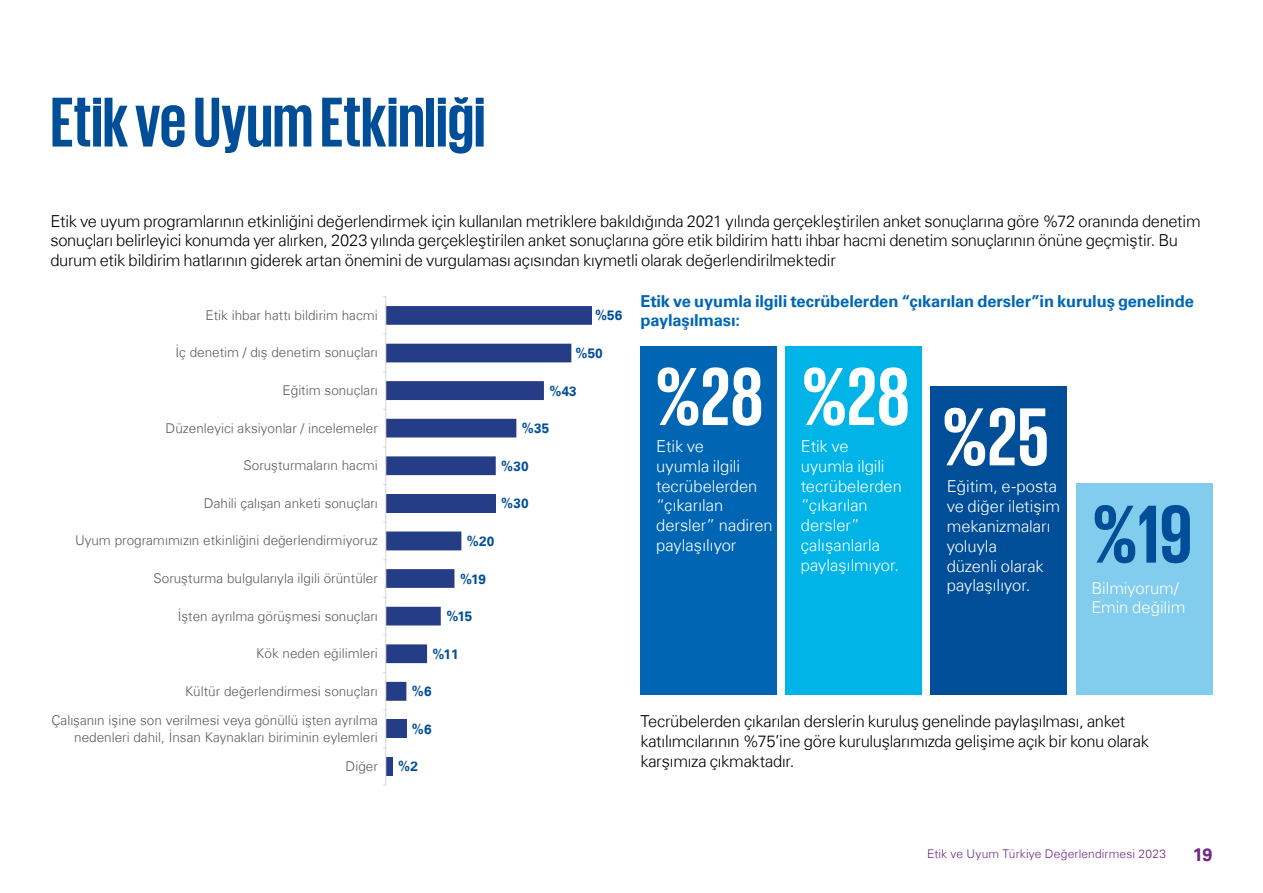
<style>
.page{position:relative;width:1263px;height:893px;background:#fff}
.page>*{position:absolute;margin:0;border:0;box-sizing:border-box;transform-origin:0 0}
.t1{font:700 84px "KPMG";color:#fff}
.t2{font:700 84px "KPMG";color:#004e98}
.t3{font:700 72px "KPMG";letter-spacing:-.005em;color:#004e98}
.t4{font:700 18px "Universfor KPMG";color:#702784}
.t5{font:300 16.5px/19.8px "Universfor KPMG";letter-spacing:-.015em;color:#000}
.t6{font:300 16.5px/19.8px "Universfor KPMG";color:#fff}
.t7{font:700 16.5px/19.8px "Universfor KPMG";letter-spacing:-.01em;color:#0066b3}
.t8{font:300 13.5px/16.2px "Universfor KPMG";letter-spacing:.005em;color:#595a5a;text-align:right}
.t9{font:700 13.5px "Universfor KPMG";letter-spacing:.005em;color:#004e98}
.t10{font:300 12px "Universfor KPMG";letter-spacing:.01em;color:#702784}
</style>
<div class="page">
<div style="left:386px;top:757px;width:7px;height:19px;background:#253d86"></div>
<div style="left:386px;top:719px;width:20px;height:19px;background:#253d86"></div>
<svg style="left:386px;top:306px;width:206px;height:395px"></svg>
<hr style="left:385px;top:297px;width:1px;height:488px;background:#dad9d9">
<div style="left:640px;top:346px;width:137px;height:348px;background:#0066b3"></div>
<div style="left:785px;top:346px;width:137px;height:348px;background:#00b4e8"></div>
<div style="left:1076px;top:483px;width:136px;height:211px;background:#82cded"></div>
<div style="left:930px;top:386px;width:137px;height:308px;background:#004e98"></div>
<h2 class="t3" style="left:50px;top:86px;width:437px">Etik ve Uyum Etkinliği</h2>
<p class="t5" style="left:50px;top:211px;width:1152px">Etik ve uyum programlarının etkinliğini değerlendirmek için kullanılan metriklere bakıldığında 2021 yılında gerçekleştirilen anket sonuçlarına göre %72 oranında denetim sonuçları belirleyici konumda yer alırken, 2023 yılında gerçekleştirilen anket sonuçlarına göre etik bildirim hattı ihbar hacmi denetim sonuçlarının önüne geçmiştir. Bu durum etik bildirim hatlarının giderek artan önemini de vurgulaması açısından kıymetli olarak değerlendirilmektedir</p>
<p class="t8" style="left:205px;top:307px;width:174px">Etik ihbar hattı bildirim hacmi</p>
<p class="t9" style="left:595px;top:308px;width:29px">%56</p>
<p class="t7" style="left:640px;top:291px;width:555px">Etik ve uyumla ilgili tecrübelerden “çıkarılan dersler”in kuruluş genelinde paylaşılması:</p>
<p class="t8" style="left:175px;top:345px;width:204px">İç denetim / dış denetim sonuçları</p>
<p class="t9" style="left:575px;top:345px;width:29px">%50</p>
<p class="t8" style="left:283px;top:382px;width:97px">Eğitim sonuçları</p>
<p class="t9" style="left:549px;top:383px;width:29px">%43</p>
<p class="t8" style="left:166px;top:420px;width:214px">Düzenleyici aksiyonlar / incelemeler</p>
<p class="t9" style="left:522px;top:420px;width:29px">%35</p>
<p class="t8" style="left:244px;top:457px;width:136px">Soruşturmaların hacmi</p>
<p class="t9" style="left:501px;top:458px;width:29px">%30</p>
<p class="t8" style="left:204px;top:495px;width:175px">Dahili çalışan anketi sonuçları</p>
<p class="t9" style="left:501px;top:496px;width:29px">%30</p>
<p class="t8" style="left:75px;top:532px;width:304px">Uyum programımızın etkinliğini değerlendirmiyoruz</p>
<p class="t9" style="left:467px;top:533px;width:29px">%20</p>
<p class="t8" style="left:154px;top:570px;width:226px">Soruşturma bulgularıyla ilgili örüntüler</p>
<p class="t9" style="left:460px;top:571px;width:28px">%19</p>
<p class="t8" style="left:178px;top:608px;width:202px">İşten ayrılma görüşmesi sonuçları</p>
<p class="t9" style="left:446px;top:608px;width:28px">%15</p>
<h1 class="t1" style="left:655px;top:354px;width:256px">%28 %28</h1>
<p class="t6" style="left:656px;top:436px;width:118px">Etik ve<br>uyumla ilgili tecrübelerden “çıkarılan dersler” nadiren paylaşılıyor</p>
<p class="t6" style="left:801px;top:436px;width:103px">Etik ve uyumla ilgili tecrübelerden “çıkarılan dersler” çalışanlarla paylaşılmıyor.</p>
<h1 class="t1" style="left:942px;top:395px;width:108px">%25</h1>
<p class="t6" style="left:947px;top:477px;width:115px">Eğitim, e-posta ve diğer iletişim mekanizmaları yoluyla<br>düzenli olarak paylaşılıyor.</p>
<h1 class="t2" style="left:1092px;top:492px;width:101px">%19</h1>
<p class="t6" style="left:1091px;top:578px;width:95px">Bilmiyorum/<br>Emin değilim</p>
<p class="t8" style="left:256px;top:645px;width:123px">Kök neden eğilimleri</p>
<p class="t9" style="left:433px;top:646px;width:28px">%11</p>
<p class="t8" style="left:185px;top:683px;width:194px">Kültür değerlendirmesi sonuçları</p>
<p class="t9" style="left:412px;top:683px;width:21px">%6</p>
<p class="t8" style="left:52px;top:712px;width:328px">Çalışanın işine son verilmesi veya gönüllü işten ayrılma nedenleri dahil, İnsan Kaynakları biriminin eylemleri</p>
<p class="t9" style="left:412px;top:721px;width:21px">%6</p>
<p class="t5" style="left:640px;top:712px;width:510px">Tecrübelerden çıkarılan derslerin kuruluş genelinde paylaşılması, anket katılımcılarının %75’ine göre kuruluşlarımızda gelişime açık bir konu olarak</p>
<p class="t8" style="left:346px;top:758px;width:34px">Diğer</p>
<p class="t9" style="left:398px;top:759px;width:21px">%2</p>
<p class="t5" style="left:640px;top:751px;width:155px">karşımıza çıkmaktadır.</p>
<p class="t10" style="left:927px;top:847px;width:240px">Etik ve Uyum Türkiye Değerlendirmesi 2023</p>
<p class="t4" style="left:1193px;top:843px;width:21px">19</p>
</div>
